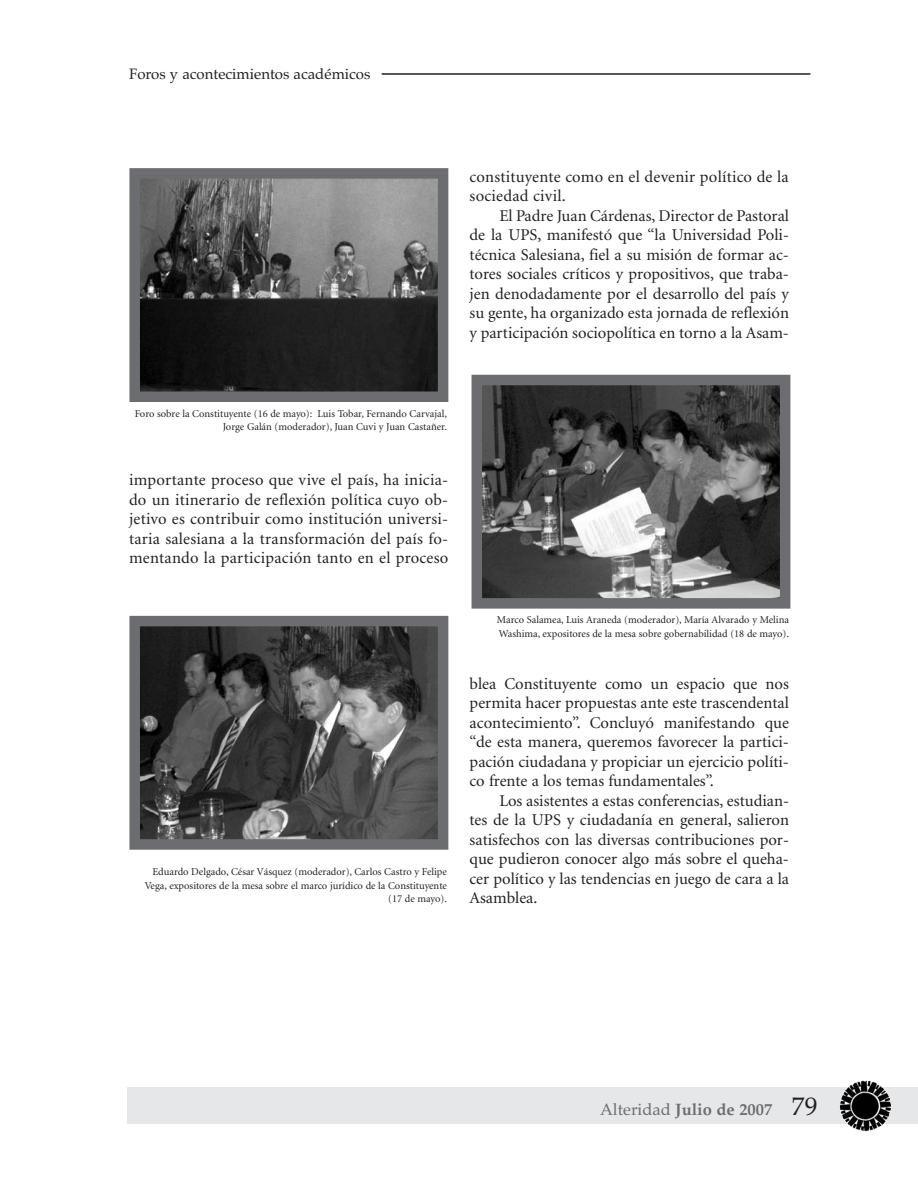
<style>
.page{position:relative;width:918px;height:1188px;background:#fff}
.page>*{position:absolute;margin:0;border:0;box-sizing:border-box;transform-origin:0 0}
.t1{font:25.5px "Palatino";color:#231f20}
.t2{font:16.5px/19.5px "Minion";color:#231f20;text-align:justify}
.t3{font:700 16.5px "Palatino";color:#6c6d70}
.t4{font:15px "Palatino";color:#231f20}
.t5{font:10.5px/13.5px "Minion";color:#231f20;text-align:right}
.s1{font-weight:400}
</style>
<div class="page">
<div style="left:128px;top:1087px;width:790px;height:37px;background:#e6e7e9"></div>
<hr style="left:382px;top:73px;width:428px;height:2px;background:#231f20">
<img style="left:840px;top:1080px;width:51px;height:52px">
<img style="left:140px;top:627px;width:297px;height:212px">
<div style="left:129px;top:616px;width:319px;height:234px;border:10px solid #6c6d70"></div>
<img style="left:483px;top:386px;width:296px;height:212px">
<div style="left:472px;top:375px;width:318px;height:234px;border:10px solid #6c6d70"></div>
<img style="left:140px;top:179px;width:297px;height:212px">
<div style="left:129px;top:168px;width:319px;height:234px;border:10px solid #6c6d70"></div>
<p class="t4" style="left:129px;top:65px;width:243px">Foros y acontecimientos académicos</p>
<p class="t2" style="left:470px;top:168px;width:321px">constituyente como en el devenir político de la sociedad civil.</p>
<p class="t2" style="left:470px;top:207px;width:321px;text-indent:30px">El Padre Juan Cárdenas, Director de Pastoral de la UPS, manifestó que “la Universidad Poli&shy;técnica Salesiana, fiel a su misión de formar ac&shy;tores sociales críticos y propositivos, que traba&shy;jen denodadamente por el desarrollo del país y su gente, ha organizado esta jornada de reflexión y participación sociopolítica en torno a la Asam-</p>
<p class="t5" style="left:135px;top:407px;width:314px">Foro sobre la Constituyente (16 de mayo): Luis Tobar, Fernando Carvajal,<br>Jorge Galán (moderador), Juan Cuvi y Juan Castañer.</p>
<p class="t2" style="left:129px;top:471px;width:321px">importante proceso que vive el país, ha inicia&shy;do un itinerario de reflexión política cuyo ob&shy;jetivo es contribuir como institución universi&shy;taria salesiana a la transformación del país fo&shy;mentando la participación tanto en el proceso</p>
<p class="t5" style="left:145px;top:866px;width:304px">Eduardo Delgado, César Vásquez (moderador), Carlos Castro y Felipe<br>Vega, expositores de la mesa sobre el marco jurídico de la Constituyente (17 de mayo).</p>
<p class="t5" style="left:497px;top:614px;width:294px;text-align:left">Marco Salamea, Luis Araneda (moderador), María Alvarado y Melina<br>Washima, expositores de la mesa sobre gobernabilidad (18 de mayo).</p>
<p class="t2" style="left:470px;top:675px;width:321px">blea Constituyente como un espacio que nos permita hacer propuestas ante este trascendental acontecimiento”. Concluyó manifestando que “de esta manera, queremos favorecer la partici&shy;pación ciudadana y propiciar un ejercicio políti&shy;co frente a los temas fundamentales”.</p>
<p class="t2" style="left:470px;top:792px;width:321px;text-indent:30px">Los asistentes a estas conferencias, estudian&shy;tes de la UPS y ciudadanía en general, salieron satisfechos con las diversas contribuciones por&shy;que pudieron conocer algo más sobre el queha&shy;cer político y las tendencias en juego de cara a la Asamblea.</p>
<p class="t3" style="left:600px;top:1100px;width:174px"><span class="s1">Alteridad</span> Julio de 2007</p>
<h1 class="t1" style="left:792px;top:1092px;width:27px">79</h1>
</div>
